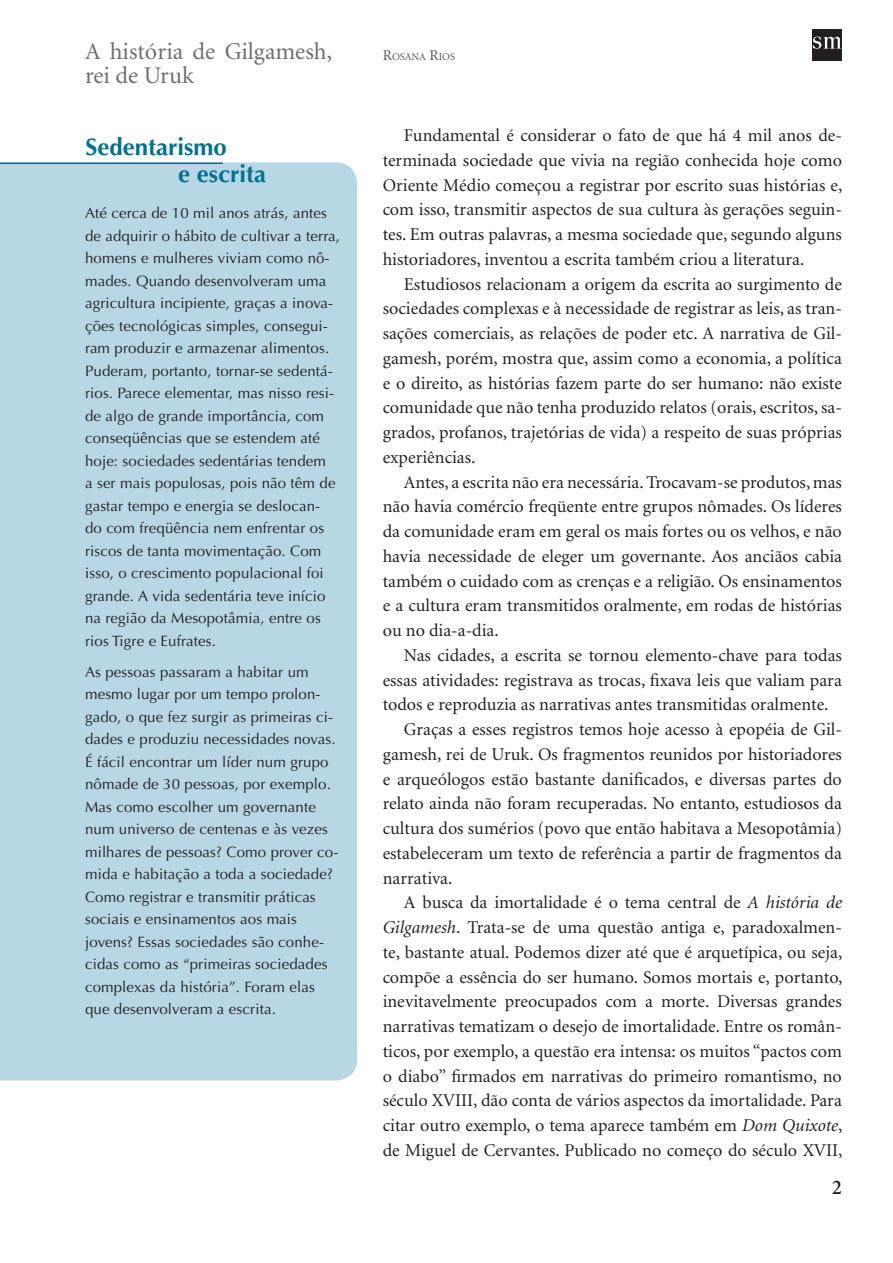
<style>
.page{position:relative;width:893px;height:1263px;background:#fff}
.page>*{position:absolute;margin:0;border:0;box-sizing:border-box;transform-origin:0 0}
.t1{font:24px/24px "Minion";color:#6c6d70}
.t2{font:700 24px/27px "Optima";color:#00718e}
.t3{font:18px/24.8px "Minion";color:#231f20;text-align:justify}
.t4{font:15px/22.5px "Optima";letter-spacing:.01em;color:#231f20}
.t5{font:10.5px "Minion";color:#57585a}
.s1{font-size:15px}
.s2{font-style:italic}
</style>
<div class="page">
<div style="left:823px;top:29px;width:19px;height:32px;background:#231f20"></div>
<div style="left:812px;top:29px;width:10px;height:32px;background:#231f20"></div>
<svg style="left:813px;top:36px;width:28px;height:13px"></svg>
<div style="left:0;top:162px;width:357px;height:918px;background:#b7d7e4"></div>
<hr style="left:0;top:163px;width:223px;height:1px;background:#00718e">
<h1 class="t1" style="left:85px;top:40px;width:249px">A história de Gilgamesh, rei de Uruk</h1>
<p class="t5" style="left:383px;top:51px;width:74px"><span class="s1">R</span>osana <span class="s1">R</span>ios</p>
<h1 class="t2" style="left:178px;top:134px;width:90px;text-indent:-93px">Sedentarismo<br>e escrita</h1>
<p class="t4" style="left:85px;top:202px;width:257px">Até cerca de 10 mil anos atrás, antes de adquirir o hábito de cultivar a terra, homens e mulheres viviam como nô&shy;mades. Quando desenvolveram uma agricultura incipiente, graças a inova&shy;ções tecnológicas simples, consegui&shy;ram produzir e armazenar alimentos.<br>Puderam, portanto, tornar-se sedentá&shy;rios. Parece elementar, mas nisso resi&shy;de algo de grande importância, com conseqüências que se estendem até hoje: sociedades sedentárias tendem<br>a ser mais populosas, pois não têm de gastar tempo e energia se deslocan&shy;do com freqüência nem enfrentar os riscos de tanta movimentação. Com isso, o crescimento populacional foi grande. A vida sedentária teve início na região da Mesopotâmia, entre os rios Tigre e Eufrates.</p>
<p class="t4" style="left:85px;top:661px;width:255px">As pessoas passaram a habitar um mesmo lugar por um tempo prolon&shy;gado, o que fez surgir as primeiras ci&shy;dades e produziu necessidades novas.<br>É fácil encontrar um líder num grupo nômade de 30 pessoas, por exemplo.<br>Mas como escolher um governante num universo de centenas e às vezes milhares de pessoas? Como prover co&shy;mida e habitação a toda a sociedade?<br>Como registrar e transmitir práticas sociais e ensinamentos aos mais jovens? Essas sociedades são conhe&shy;cidas como as “primeiras sociedades complexas da história”. Foram elas que desenvolveram a escrita.</p>
<p class="t3" style="left:383px;top:124px;width:461px;text-indent:21px">Fundamental é considerar o fato de que há 4 mil anos de&shy;terminada sociedade que vivia na região conhecida hoje como Oriente Médio começou a registrar por escrito suas histórias e, com isso, transmitir aspectos de sua cultura às gerações seguin&shy;tes. Em outras palavras, a mesma sociedade que, segundo alguns historiadores, inventou a escrita também criou a literatura.</p>
<p class="t3" style="left:383px;top:272px;width:461px;text-indent:21px">Estudiosos relacionam a origem da escrita ao surgimento de sociedades complexas e à necessidade de registrar as leis, as tran&shy;sações comerciais, as relações de poder etc. A narrativa de Gil&shy;gamesh, porém, mostra que, assim como a economia, a política e o direito, as histórias fazem parte do ser humano: não existe comunidade que não tenha produzido relatos (orais, escritos, sa&shy;grados, profanos, trajetórias de vida) a respeito de suas próprias experiências.</p>
<p class="t3" style="left:383px;top:470px;width:461px;text-indent:21px">Antes, a escrita não era necessária. Trocavam-se produtos, mas não havia comércio freqüente entre grupos nômades. Os líderes da comunidade eram em geral os mais fortes ou os velhos, e não havia necessidade de eleger um governante. Aos anciãos cabia também o cuidado com as crenças e a religião. Os ensinamentos e a cultura eram transmitidos oralmente, em rodas de histórias ou no dia-a-dia.</p>
<p class="t3" style="left:404px;top:643px;width:439px">Nas cidades, a escrita se tornou elemento-chave para todas</p>
<p class="t3" style="left:383px;top:668px;width:461px">essas atividades: registrava as trocas, fixava leis que valiam para</p>
<p class="t3" style="left:383px;top:693px;width:447px">todos e reproduzia as narrativas antes transmitidas oralmente.</p>
<p class="t3" style="left:404px;top:718px;width:439px">Graças a esses registros temos hoje acesso à epopéia de Gil-</p>
<p class="t3" style="left:383px;top:742px;width:461px">gamesh, rei de Uruk. Os fragmentos reunidos por historiadores</p>
<p class="t3" style="left:383px;top:767px;width:461px">e arqueólogos estão bastante danificados, e diversas partes do</p>
<p class="t3" style="left:383px;top:792px;width:461px">relato ainda não foram recuperadas. No entanto, estudiosos da</p>
<p class="t3" style="left:383px;top:817px;width:461px">cultura dos sumérios (povo que então habitava a Mesopotâmia)</p>
<p class="t3" style="left:383px;top:841px;width:461px">estabeleceram um texto de referência a partir de fragmentos da</p>
<p class="t3" style="left:383px;top:866px;width:71px">narrativa.</p>
<p class="t3" style="left:404px;top:891px;width:439px">A busca da imortalidade é o tema central de <span class="s2">A história de</span></p>
<p class="t3" style="left:383px;top:916px;width:461px"><span class="s2">Gilgamesh</span>. Trata-se de uma questão antiga e, paradoxalmen-</p>
<p class="t3" style="left:383px;top:940px;width:461px">te, bastante atual. Podemos dizer até que é arquetípica, ou seja,</p>
<p class="t3" style="left:383px;top:965px;width:461px">compõe a essência do ser humano. Somos mortais e, portanto,</p>
<p class="t3" style="left:383px;top:990px;width:461px">inevitavelmente preocupados com a morte. Diversas grandes</p>
<p class="t3" style="left:383px;top:1015px;width:461px">narrativas tematizam o desejo de imortalidade. Entre os român-</p>
<p class="t3" style="left:383px;top:1039px;width:461px">ticos, por exemplo, a questão era intensa: os muitos “pactos com</p>
<p class="t3" style="left:383px;top:1064px;width:461px">o diabo” firmados em narrativas do primeiro romantismo, no</p>
<p class="t3" style="left:383px;top:1089px;width:461px">século XVIII, dão conta de vários aspectos da imortalidade. Para</p>
<p class="t3" style="left:383px;top:1114px;width:461px">citar outro exemplo, o tema aparece também em <span class="s2">Dom Quixote</span>,</p>
<p class="t3" style="left:383px;top:1138px;width:461px">de Miguel de Cervantes. Publicado no começo do século XVII,</p>
</div>
